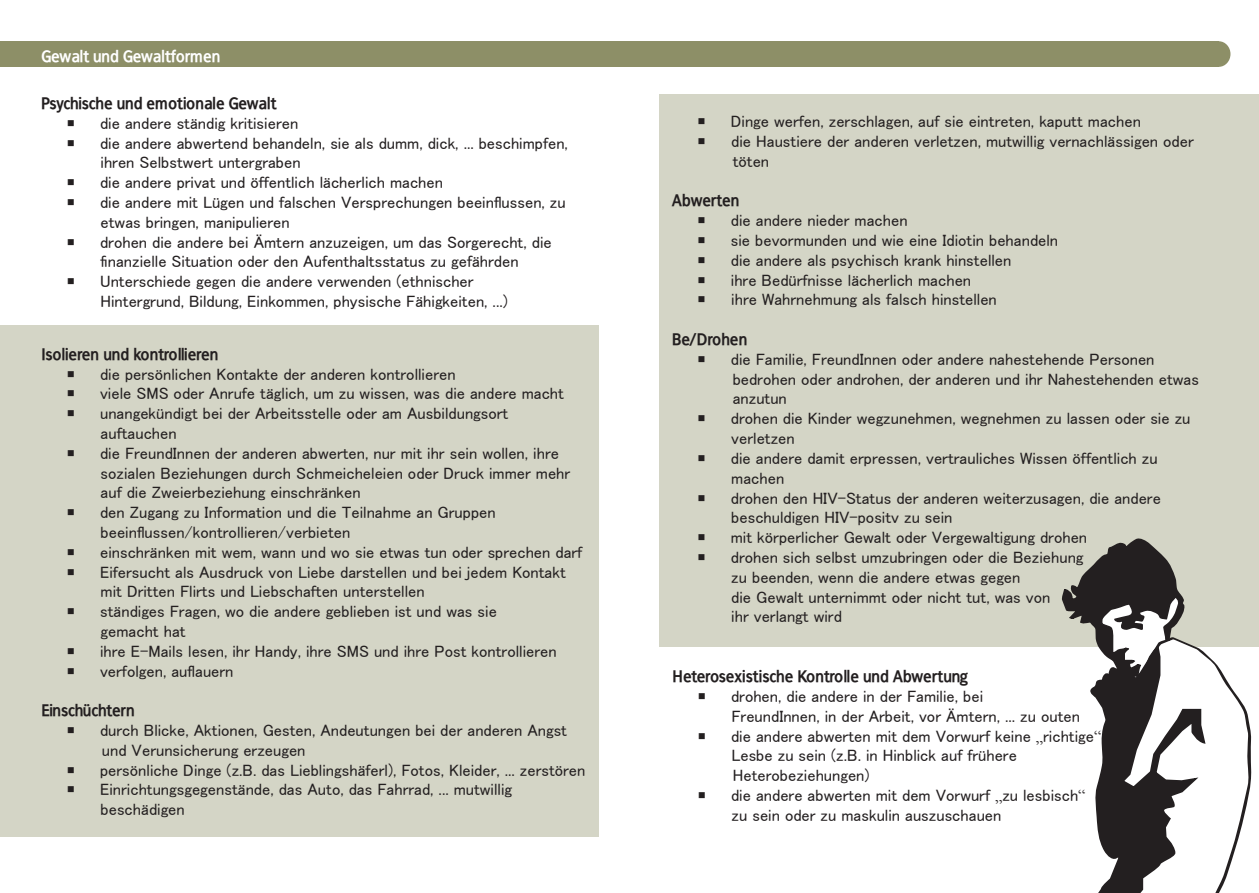
<style>
.page{position:relative;width:1259px;height:893px;background:#fff}
.page>*{position:absolute;margin:0;border:0;box-sizing:border-box;transform-origin:0 0}
.t1{font:16.5px/19.8px "MS P Gothic";color:#231f20}
.t2{font:700 16.5px "Francophil Sans";color:#231f20}
.t3{font:700 16.5px "Francophil Sans";color:#fff}
.s1{font-family:"Times New Roman"}
</style>
<div class="page">
<div style="left:0;top:41px;width:1218px;height:26px;background:#8d8f67"></div>
<div style="left:1207px;top:41px;width:23px;height:26px;background:#8d8f67;border-radius:50%"></div>
<div style="left:0;top:326px;width:599px;height:511px;background:#d4d5c6"></div>
<div style="left:659px;top:94px;width:600px;height:552px;background:#d4d5c6"></div>
<svg style="left:1061px;top:538px;width:190px;height:355px"></svg>
<p class="t3" style="left:42px;top:46px;width:181px">Gewalt und Gewaltformen</p>
<p class="t2" style="left:42px;top:94px;width:236px">Psychische und emotionale Gewalt</p>
<p class="t1" style="left:67px;top:113px;width:10px">￭</p>
<p class="t1" style="left:100px;top:113px;width:200px">die andere ständig kritisieren</p>
<p class="t1" style="left:67px;top:133px;width:10px">￭</p>
<p class="t1" style="left:100px;top:133px;width:469px">die andere abwertend behandeln, sie als dumm, dick, ... beschimpfen, ihren Selbstwert untergraben</p>
<p class="t1" style="left:67px;top:172px;width:10px">￭</p>
<p class="t1" style="left:100px;top:172px;width:344px">die andere privat und öffentlich lächerlich machen</p>
<p class="t1" style="left:67px;top:192px;width:10px">￭</p>
<p class="t1" style="left:100px;top:192px;width:467px">die andere mit Lügen und falschen Versprechungen beeinflussen, zu etwas bringen, manipulieren</p>
<p class="t1" style="left:67px;top:232px;width:10px">￭</p>
<p class="t1" style="left:100px;top:232px;width:453px">drohen die andere bei Ämtern anzuzeigen, um das Sorgerecht, die finanzielle Situation oder den Aufenthaltsstatus zu gefährden</p>
<p class="t1" style="left:67px;top:271px;width:10px">￭</p>
<p class="t1" style="left:100px;top:271px;width:409px">Unterschiede gegen die andere verwenden (ethnischer<br>Hintergrund, Bildung, Einkommen, physische Fähigkeiten, ...)</p>
<p class="t2" style="left:42px;top:344px;width:179px">Isolieren und kontrollieren</p>
<p class="t1" style="left:67px;top:364px;width:10px">￭</p>
<p class="t1" style="left:100px;top:364px;width:357px">die persönlichen Kontakte der anderen kontrollieren</p>
<p class="t1" style="left:67px;top:383px;width:10px">￭</p>
<p class="t1" style="left:100px;top:383px;width:465px">viele SMS oder Anrufe täglich, um zu wissen, was die andere macht</p>
<p class="t1" style="left:67px;top:403px;width:10px">￭</p>
<p class="t1" style="left:100px;top:403px;width:410px">unangekündigt bei der Arbeitsstelle oder am Ausbildungsort auftauchen</p>
<p class="t1" style="left:67px;top:443px;width:10px">￭</p>
<p class="t1" style="left:100px;top:443px;width:472px">die FreundInnen der anderen abwerten, nur mit ihr sein wollen, ihre sozialen Beziehungen durch Schmeicheleien oder Druck immer mehr auf die Zweierbeziehung einschränken</p>
<p class="t1" style="left:67px;top:502px;width:10px">￭</p>
<p class="t1" style="left:100px;top:502px;width:397px">den Zugang zu Information und die Teilnahme an Gruppen beeinflussen/kontrollieren/verbieten</p>
<p class="t1" style="left:67px;top:542px;width:10px">￭</p>
<p class="t1" style="left:100px;top:542px;width:484px">einschränken mit wem, wann und wo sie etwas tun oder sprechen darf</p>
<p class="t1" style="left:67px;top:562px;width:10px">￭</p>
<p class="t1" style="left:100px;top:562px;width:467px">Eifersucht als Ausdruck von Liebe darstellen und bei jedem Kontakt mit Dritten Flirts und Liebschaften unterstellen</p>
<p class="t1" style="left:67px;top:601px;width:10px">￭</p>
<p class="t1" style="left:100px;top:601px;width:398px">ständiges Fragen, wo die andere geblieben ist und was sie gemacht hat</p>
<p class="t1" style="left:67px;top:641px;width:10px">￭</p>
<p class="t1" style="left:100px;top:641px;width:458px">ihre E-Mails lesen, ihr Handy, ihre SMS und ihre Post kontrollieren</p>
<p class="t1" style="left:67px;top:661px;width:10px">￭</p>
<p class="t1" style="left:100px;top:661px;width:135px">verfolgen, auflauern</p>
<p class="t2" style="left:42px;top:701px;width:95px">Einschüchtern</p>
<p class="t1" style="left:67px;top:720px;width:10px">￭</p>
<p class="t1" style="left:100px;top:720px;width:468px">durch Blicke, Aktionen, Gesten, Andeutungen bei der anderen Angst und Verunsicherung erzeugen</p>
<p class="t1" style="left:67px;top:760px;width:10px">￭</p>
<p class="t1" style="left:100px;top:760px;width:487px">persönliche Dinge (z.B. das Lieblingshäferl), Fotos, Kleider, ... zerstören</p>
<p class="t1" style="left:67px;top:779px;width:10px">￭</p>
<p class="t1" style="left:100px;top:779px;width:413px">Einrichtungsgegenstände, das Auto, das Fahrrad, ... mutwillig beschädigen</p>
<p class="t1" style="left:697px;top:111px;width:10px">￭</p>
<p class="t1" style="left:731px;top:111px;width:411px">Dinge werfen, zerschlagen, auf sie eintreten, kaputt machen</p>
<p class="t1" style="left:697px;top:131px;width:10px">￭</p>
<p class="t1" style="left:731px;top:131px;width:464px">die Haustiere der anderen verletzen, mutwillig vernachlässigen oder töten</p>
<p class="t2" style="left:672px;top:191px;width:69px">Abwerten</p>
<p class="t1" style="left:697px;top:210px;width:10px">￭</p>
<p class="t1" style="left:731px;top:210px;width:178px">die andere nieder machen</p>
<p class="t1" style="left:697px;top:230px;width:10px">￭</p>
<p class="t1" style="left:731px;top:230px;width:329px">sie bevormunden und wie eine Idiotin behandeln</p>
<p class="t1" style="left:697px;top:250px;width:10px">￭</p>
<p class="t1" style="left:731px;top:250px;width:282px">die andere als psychisch krank hinstellen</p>
<p class="t1" style="left:697px;top:270px;width:10px">￭</p>
<p class="t1" style="left:731px;top:270px;width:242px">ihre Bedürfnisse lächerlich machen</p>
<p class="t1" style="left:697px;top:290px;width:10px">￭</p>
<p class="t1" style="left:731px;top:290px;width:267px">ihre Wahrnehmung als falsch hinstellen</p>
<p class="t2" style="left:672px;top:330px;width:77px">Be/Drohen</p>
<p class="t1" style="left:697px;top:349px;width:10px">￭</p>
<p class="t1" style="left:731px;top:349px;width:470px">die Familie, FreundInnen oder andere nahestehende Personen bedrohen oder androhen, der anderen und ihr Nahestehenden etwas anzutun</p>
<p class="t1" style="left:697px;top:408px;width:10px">￭</p>
<p class="t1" style="left:731px;top:408px;width:461px">drohen die Kinder wegzunehmen, wegnehmen zu lassen oder sie zu verletzen</p>
<p class="t1" style="left:697px;top:448px;width:10px">￭</p>
<p class="t1" style="left:731px;top:448px;width:428px">die andere damit erpressen, vertrauliches Wissen öffentlich zu machen</p>
<p class="t1" style="left:697px;top:488px;width:10px">￭</p>
<p class="t1" style="left:731px;top:488px;width:431px">drohen den HIV-Status der anderen weiterzusagen, die andere beschuldigen HIV-positv zu sein</p>
<p class="t1" style="left:697px;top:527px;width:10px">￭</p>
<p class="t1" style="left:731px;top:527px;width:358px">mit körperlicher Gewalt oder Vergewaltigung drohen</p>
<p class="t1" style="left:697px;top:547px;width:10px">￭</p>
<p class="t1" style="left:731px;top:547px;width:354px">drohen sich selbst umzubringen oder die Beziehung zu beenden, wenn die andere etwas gegen<br>die Gewalt unternimmt oder nicht tut, was von<br>ihr verlangt wird</p>
<p class="t2" style="left:672px;top:667px;width:297px">Heterosexistische Kontrolle und Abwertung</p>
<p class="t1" style="left:697px;top:686px;width:10px">￭</p>
<p class="t1" style="left:731px;top:686px;width:350px">drohen, die andere in der Familie, bei<br>FreundInnen, in der Arbeit, vor Ämtern, ... zu outen</p>
<p class="t1" style="left:697px;top:726px;width:10px">￭</p>
<p class="t1" style="left:731px;top:726px;width:372px">die andere abwerten mit dem Vorwurf keine <span class="s1">„</span>richtige<span class="s1">“<br></span>Lesbe zu sein (z.B. in Hinblick auf frühere<br>Heterobeziehungen)</p>
<p class="t1" style="left:697px;top:785px;width:10px">￭</p>
<p class="t1" style="left:731px;top:785px;width:356px">die andere abwerten mit dem Vorwurf <span class="s1">„</span>zu lesbisch<span class="s1">“ </span>zu sein oder zu maskulin auszuschauen</p>
</div>
